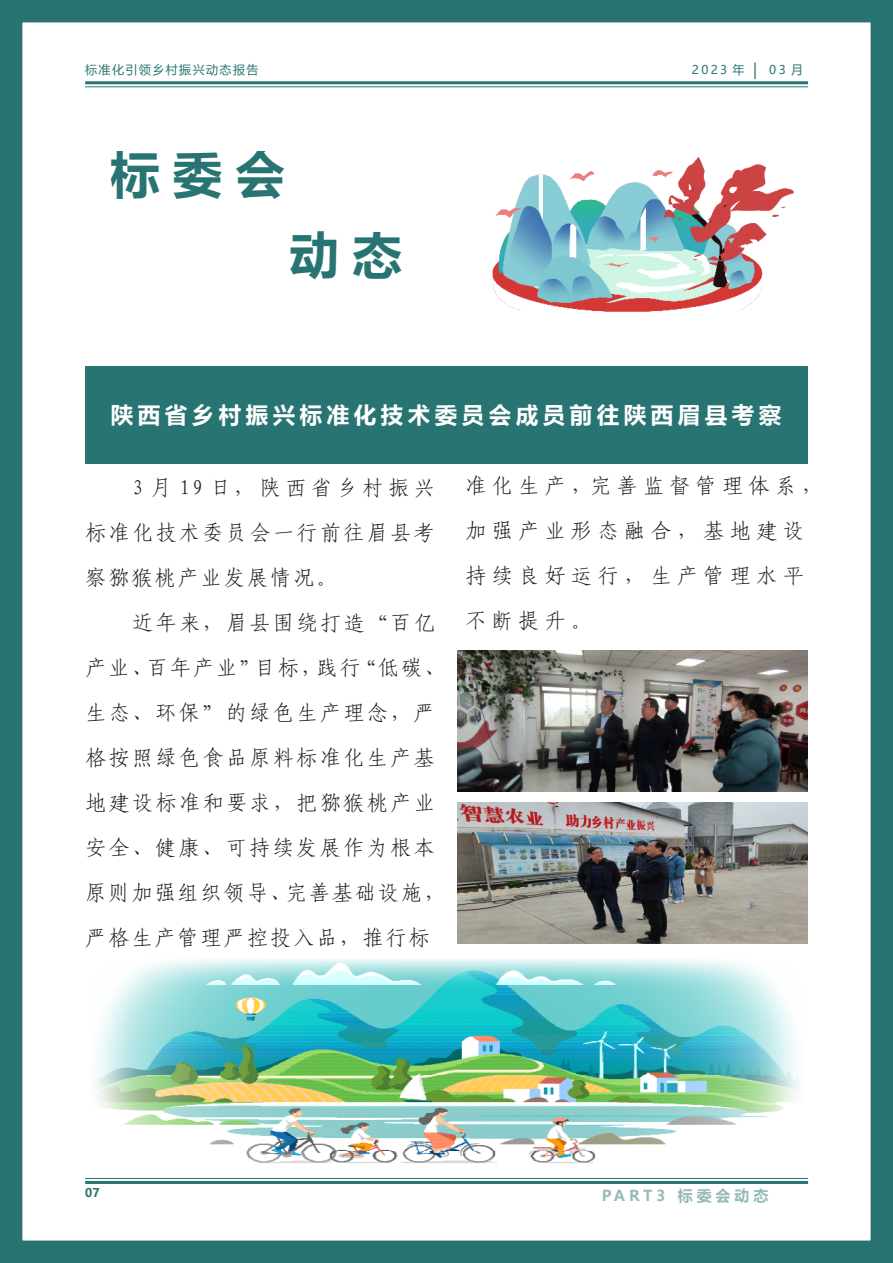
<style>
.page{position:relative;width:893px;height:1263px;background:#fff}
.page>*{position:absolute;margin:0;border:0;box-sizing:border-box;transform-origin:0 0}
.t1{font:700 49.5px "Microsoft Ya Hei";color:#287472}
.t2{font:700 22.5px "Microsoft Ya Hei";letter-spacing:.2em;color:#fff}
.t3{font:21px/45px "Fang Song GB2312";letter-spacing:.12em;color:#231f20;text-align:justify}
.t4{font:21px/45px "Fang Song GB2312";letter-spacing:.26em;color:#231f20}
.t5{font:700 15px "Microsoft Ya Hei";letter-spacing:.26em;color:#287472}
.t6{font:12px "Microsoft Ya Hei";letter-spacing:.12em;color:#287472}
.t7{font:700 12px "Microsoft Ya Hei";color:#287472}
.s1{font-size:15px}
</style>
<div class="page">
<div style="left:0;top:0;width:893px;height:1263px;border:22px solid #287472"></div>
<hr style="left:85px;top:81px;width:723px;height:3px;background:#287472">
<hr style="left:85px;top:86px;width:723px;height:1px;background:#287472">
<hr style="left:85px;top:1178px;width:723px;height:1px;background:#287472">
<hr style="left:85px;top:1181px;width:723px;height:3px;background:#287472">
<div style="left:85px;top:366px;width:722px;height:98px;background:#287472"></div>
<img style="left:445px;top:81px;width:364px;height:330px">
<img style="left:86px;top:959px;width:722px;height:219px">
<img style="left:457px;top:651px;width:350px;height:141px">
<img style="left:457px;top:802px;width:350px;height:141px">
<p class="t6" style="left:85px;top:61px;width:175px">标准化引领乡村振兴动态报告</p>
<p class="t6" style="left:692px;top:61px;width:113px">2023 年 <span class="s1">|</span> 03 月</p>
<p class="t1" style="left:111px;top:139px;width:176px">标委会</p>
<p class="t1" style="left:290px;top:220px;width:113px">动态</p>
<p class="t2" style="left:111px;top:399px;width:672px">陕西省乡村振兴标准化技术委员会成员前往陕西眉县考察</p>
<p class="t3" style="left:85px;top:465px;width:351px;text-indent:47px">3 月 19 日，陕西省乡村振兴标准化技术委员会一行前往眉县考察猕猴桃产业发展情况。</p>
<p class="t3" style="left:85px;top:600px;width:361px;text-align:left;text-indent:47px">近年来，眉县围绕打造“百亿产业、百年产业”目标，践行“低碳、生态、环保”的绿色生产理念，严格按照绿色食品原料标准化生产基地建设标准和要求，把猕猴桃产业安全、健康、可持续发展作为根本原则加强组织领导、完善基础设施，严格生产管理严控投入品，推行标</p>
<p class="t4" style="left:465px;top:463px;width:359px">准化生产，完善监督管理体系，加强产业形态融合，基地建设持续良好运行，生产管理水平不断提升。</p>
<p class="t7" style="left:85px;top:1185px;width:16px">07</p>
<p class="t5" style="left:601px;top:1185px;width:169px">PART3 标委会动态</p>
</div>
